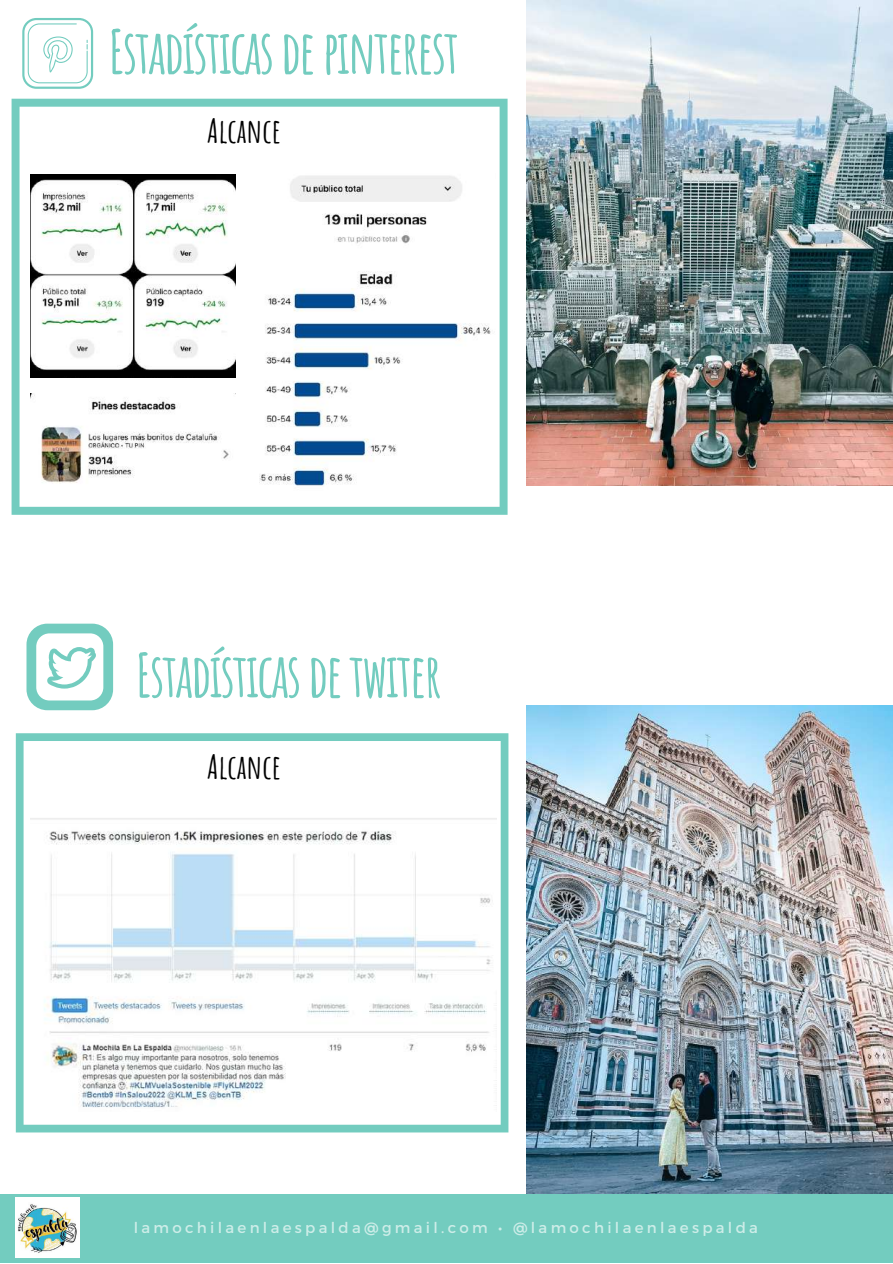
<style>
.page{position:relative;width:893px;height:1264px;background:#fff}
.page>*{position:absolute;margin:0;border:0;box-sizing:border-box;transform-origin:0 0}
.t1{font:700 60px "Amatic SC";letter-spacing:-.04em;color:#73ccbf}
.t2{font:700 33px "Amatic SC";color:#000}
.t3{font:15px "Montserrat";letter-spacing:.22em;color:#fff}
</style>
<div class="page">
<div style="left:0;top:1193px;width:892px;height:69px;background:#73ccbf"></div>
<img style="left:16px;top:1197px;width:64px;height:60px">
<svg style="left:22px;top:18px;width:71px;height:71px"></svg>
<div style="left:26px;top:623px;width:87px;height:87px;background:#73ccbf;border-radius:21px"></div>
<div style="left:36px;top:633px;width:67px;height:67px;background:#fff;border-radius:13px"></div>
<svg style="left:47px;top:647px;width:49px;height:41px"></svg>
<img style="left:526px;top:0;width:366px;height:486px">
<img style="left:526px;top:705px;width:366px;height:488px">
<svg style="left:12px;top:99px;width:495px;height:416px"></svg>
<svg style="left:16px;top:733px;width:492px;height:399px"></svg>
<h1 class="t1" style="left:108px;top:13px;width:352px">Estadísticasdepinterest</h1>
<h2 class="t2" style="left:207px;top:109px;width:75px">Alcance</h2>
<h1 class="t1" style="left:136px;top:636px;width:308px">Estadísticasdetwiter</h1>
<h2 class="t2" style="left:207px;top:745px;width:75px">Alcance</h2>
<p class="t3" style="left:134px;top:1217px;width:625px">lamochilaenlaespalda@gmail.com • @lamochilaenlaespalda</p>
</div>
